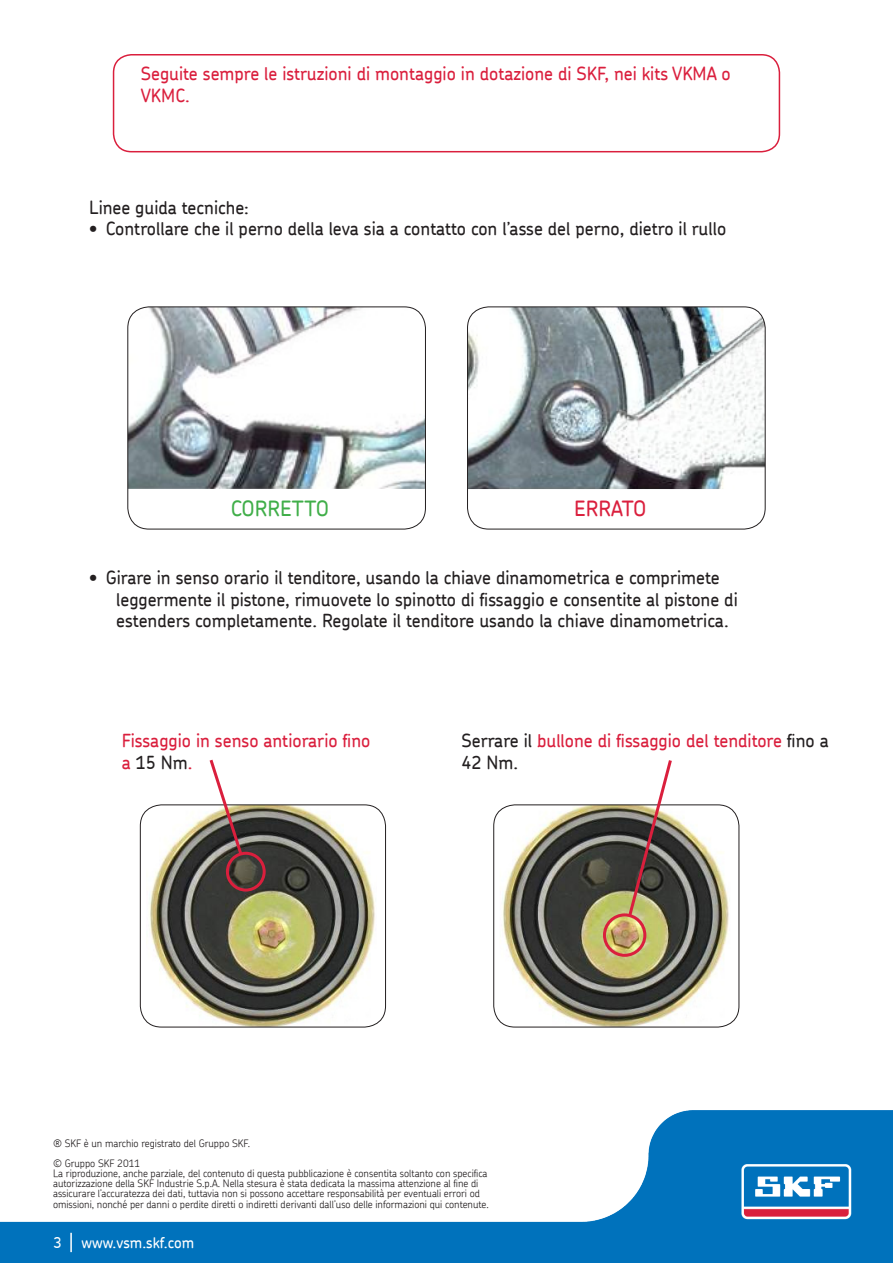
<style>
.page{position:relative;width:893px;height:1263px;background:#fff}
.page>*{position:absolute;margin:0;border:0;box-sizing:border-box;transform-origin:0 0}
.t1{font:500 21px "SKF Chevin";color:#40ae49}
.t2{font:500 21px "SKF Chevin";color:#da1f3d}
.t3{font:500 18px/21.6px "SKF Chevin";color:#231f20}
.t4{font:500 18px "SKF Chevin";color:#da1f3d}
.t5{font:500 15px "SKF Chevin";color:#fff}
.t6{font:300 10.2px/10.1px "SKF Chevin";color:#231f20}
.s1{color:#da1f3d}
.s2{color:#231f20}
</style>
<div class="page">
<div style="left:113px;top:54px;width:667px;height:98px;border:2px solid #da1f3d;border-radius:18px"></div>
<img style="left:129px;top:308px;width:295px;height:181px">
<div style="left:127px;top:306px;width:299px;height:223px;border:1px solid #231f20;border-radius:21px"></div>
<img style="left:468px;top:307px;width:297px;height:182px">
<div style="left:467px;top:306px;width:298px;height:223px;border:1px solid #231f20;border-radius:21px"></div>
<img style="left:146px;top:806px;width:231px;height:221px">
<div style="left:140px;top:804px;width:246px;height:223px;border:1px solid #231f20;border-radius:21px"></div>
<div style="left:226px;top:852px;width:40px;height:39px;border:3px solid #da1f3d;border-radius:50%"></div>
<svg style="left:207px;top:759px;width:38px;height:98px"></svg>
<img style="left:500px;top:805px;width:230px;height:222px">
<div style="left:493px;top:804px;width:246px;height:223px;border:1px solid #231f20;border-radius:21px"></div>
<div style="left:603px;top:913px;width:43px;height:44px;border:3px solid #da1f3d;border-radius:50%"></div>
<img style="left:626px;top:760px;width:48px;height:159px">
<img style="left:0;top:1110px;width:893px;height:153px">
<svg style="left:70px;top:1233px;width:2px;height:19px"></svg>
<p class="t4" style="left:141px;top:62px;width:591px">Seguite sempre le istruzioni di montaggio in dotazione di SKF, nei kits VKMA o</p>
<p class="t4" style="left:141px;top:84px;width:51px">VKMC.</p>
<p class="t3" style="left:89px;top:196px;width:161px">Linee guida tecniche:</p>
<p class="t3" style="left:89px;top:217px;width:638px">• Controllare che il perno della leva sia a contatto con l’asse del perno, dietro il rullo</p>
<p class="t1" style="left:231px;top:495px;width:100px">CORRETTO</p>
<p class="t2" style="left:574px;top:495px;width:74px">ERRATO</p>
<p class="t3" style="left:116px;top:566px;width:623px;text-indent:-27px">• Girare in senso orario il tenditore, usando la chiave dinamometrica e comprimete leggermente il pistone, rimuovete lo spinotto di fissaggio e consentite al pistone di estenders completamente. Regolate il tenditore usando la chiave dinamometrica.</p>
<p class="t4" style="left:122px;top:729px;width:250px">Fissaggio in senso antiorario fino</p>
<p class="t3" style="left:122px;top:751px;width:72px"><span class="s1">a</span> 15 Nm<span class="s1">.</span></p>
<p class="t4" style="left:461px;top:729px;width:369px"><span class="s2">Serrare il</span> bullone di fissaggio del tenditore <span class="s2">fino a</span></p>
<p class="t3" style="left:461px;top:751px;width:58px">42 Nm.</p>
<p class="t6" style="left:53px;top:1138px;width:199px">® SKF è un marchio registrato del Gruppo SKF.</p>
<p class="t6" style="left:53px;top:1158px;width:89px">© Gruppo SKF 2011</p>
<p class="t6" style="left:53px;top:1168px;width:437px">La riproduzione, anche parziale, del contenuto di questa pubblicazione è consentita soltanto con specifica autorizzazione della SKF Industrie S.p.A. Nella stesura è stata dedicata la massima attenzione al fine di assicurare l’accuratezza dei dati, tuttavia non si possono accettare responsabilità per eventuali errori od omissioni, nonché per danni o perdite diretti o indiretti derivanti dall’uso delle informazioni qui contenute.</p>
<p class="t5" style="left:53px;top:1232px;width:142px">3 www.vsm.skf.com</p>
</div>
